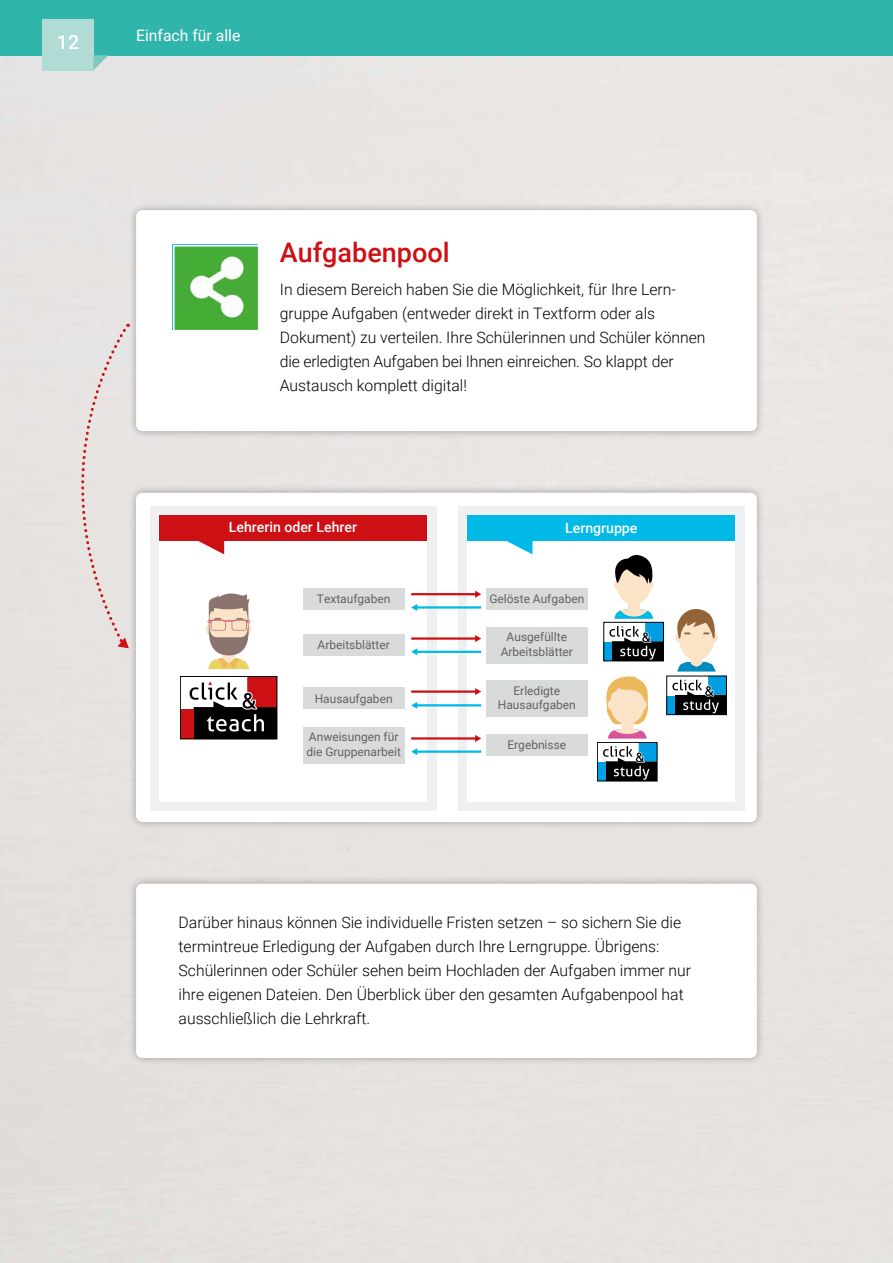
<style>
.page{position:relative;width:893px;height:1263px;background:#fff}
.page>*{position:absolute;margin:0;border:0;box-sizing:border-box;transform-origin:0 0}
.t1{font:500 27px "Roboto";color:#cd1013}
.t2{font:500 19.5px "Roboto";color:#fff}
.t3{font:300 15.75px/24px "Roboto";color:#000}
.t4{font:15.75px "Roboto";color:#fff}
.t5{font:500 14.1px "Roboto";color:#fff}
.t6{font:12px/14.4px "Roboto";color:#626261;text-align:center}
</style>
<div class="page">
<div style="left:0;top:55px;width:893px;height:1208px;background:#e7e3e1"></div>
<div style="left:0;top:0;width:893px;height:55px;background:#30b5aa"></div>
<div style="left:43px;top:19px;width:51px;height:51px;background:#b1dbd5"></div>
<svg style="left:94px;top:55px;width:14px;height:15px"></svg>
<div style="left:128px;top:202px;width:637px;height:237px;background:#000;opacity:.3"></div>
<div style="left:136px;top:210px;width:621px;height:221px;background:#fff;border-radius:6px"></div>
<svg style="left:174px;top:246px;width:84px;height:84px"></svg>
<div style="left:128px;top:875px;width:637px;height:191px;background:#000;opacity:.3"></div>
<div style="left:136px;top:884px;width:621px;height:174px;background:#fff;border-radius:6px"></div>
<div style="left:128px;top:484px;width:637px;height:346px;background:#000;opacity:.3"></div>
<div style="left:136px;top:493px;width:621px;height:329px;background:#fff;border-radius:6px"></div>
<div style="left:150px;top:506px;width:286px;height:304px;background:#eff0f1"></div>
<div style="left:458px;top:506px;width:286px;height:304px;background:#eff0f1"></div>
<div style="left:159px;top:541px;width:268px;height:260px;background:#fff"></div>
<div style="left:159px;top:515px;width:268px;height:26px;background:#cd1013"></div>
<svg style="left:198px;top:541px;width:26px;height:13px"></svg>
<div style="left:180px;top:709px;width:14px;height:30px;background:#cd1013"></div>
<div style="left:180px;top:676px;width:97px;height:63px;border:1px solid #000"></div>
<svg style="left:190px;top:676px;width:87px;height:63px"></svg>
<svg style="left:206px;top:593px;width:46px;height:76px"></svg>
<div style="left:303px;top:588px;width:101px;height:22px;background:#d9dada"></div>
<div style="left:303px;top:634px;width:101px;height:22px;background:#d9dada"></div>
<div style="left:303px;top:687px;width:101px;height:22px;background:#d9dada"></div>
<div style="left:303px;top:727px;width:101px;height:36px;background:#d9dada"></div>
<div style="left:467px;top:541px;width:268px;height:260px;background:#fff"></div>
<div style="left:467px;top:515px;width:268px;height:26px;background:#00b9e6"></div>
<svg style="left:506px;top:541px;width:26px;height:13px"></svg>
<div style="left:604px;top:643px;width:8px;height:18px;background:#009ee3"></div>
<div style="left:667px;top:696px;width:8px;height:19px;background:#009ee3"></div>
<div style="left:667px;top:676px;width:60px;height:39px;border:1px solid #000"></div>
<svg style="left:609px;top:555px;width:55px;height:106px"></svg>
<svg style="left:672px;top:609px;width:54px;height:106px"></svg>
<div style="left:597px;top:763px;width:9px;height:18px;background:#009ee3"></div>
<div style="left:597px;top:742px;width:60px;height:39px;border:1px solid #000"></div>
<svg style="left:603px;top:676px;width:54px;height:105px"></svg>
<div style="left:486px;top:588px;width:102px;height:22px;background:#d9dada"></div>
<div style="left:486px;top:734px;width:102px;height:22px;background:#d9dada"></div>
<div style="left:486px;top:680px;width:102px;height:37px;background:#d9dada"></div>
<div style="left:486px;top:627px;width:102px;height:36px;background:#d9dada"></div>
<svg style="left:475px;top:591px;width:6px;height:7px"></svg>
<hr style="left:411px;top:593px;width:66px;height:2px;background:#cd1013">
<svg style="left:411px;top:604px;width:6px;height:7px"></svg>
<hr style="left:415px;top:606px;width:66px;height:3px;background:#00b9e6">
<svg style="left:475px;top:635px;width:6px;height:7px"></svg>
<hr style="left:411px;top:637px;width:66px;height:3px;background:#cd1013">
<svg style="left:411px;top:648px;width:6px;height:7px"></svg>
<hr style="left:415px;top:651px;width:66px;height:2px;background:#00b9e6">
<svg style="left:475px;top:688px;width:6px;height:7px"></svg>
<hr style="left:411px;top:690px;width:66px;height:3px;background:#cd1013">
<svg style="left:411px;top:702px;width:6px;height:7px"></svg>
<hr style="left:415px;top:704px;width:66px;height:2px;background:#00b9e6">
<svg style="left:475px;top:735px;width:6px;height:7px"></svg>
<hr style="left:411px;top:737px;width:66px;height:3px;background:#cd1013">
<svg style="left:411px;top:748px;width:6px;height:7px"></svg>
<hr style="left:415px;top:750px;width:66px;height:3px;background:#00b9e6">
<div style="left:41px;top:324px;width:88px;height:324px;background:#e7e3e0"></div>
<p class="t2" style="left:57px;top:29px;width:24px">12</p>
<p class="t4" style="left:136px;top:24px;width:106px">Einfach für alle</p>
<h1 class="t1" style="left:280px;top:234px;width:171px">Aufgabenpool</h1>
<p class="t3" style="left:280px;top:277px;width:427px">In diesem Bereich haben Sie die Möglichkeit, für Ihre Lern&shy;gruppe Aufgaben (entweder direkt in Textform oder als Dokument) zu verteilen. Ihre Schülerinnen und Schüler können die erledigten Aufgaben bei Ihnen einreichen. So klappt der Austausch komplett digital!</p>
<p class="t5" style="left:229px;top:517px;width:130px">Lehrerin oder Lehrer</p>
<p class="t6" style="left:317px;top:591px;width:75px">Textaufgaben</p>
<p class="t6" style="left:318px;top:637px;width:74px">Arbeitsblätter</p>
<p class="t6" style="left:315px;top:691px;width:79px">Hausaufgaben</p>
<p class="t6" style="left:306px;top:729px;width:96px;text-align:left">Anweisungen für die Gruppenarbeit</p>
<p class="t5" style="left:565px;top:518px;width:74px">Lerngruppe</p>
<p class="t6" style="left:489px;top:591px;width:97px">Gelöste Aufgaben</p>
<p class="t6" style="left:501px;top:629px;width:74px">Ausgefüllte<br>Arbeitsblätter</p>
<p class="t6" style="left:498px;top:683px;width:79px">Erledigte<br>Hausaufgaben</p>
<p class="t6" style="left:507px;top:737px;width:60px">Ergebnisse</p>
<p class="t3" style="left:179px;top:910px;width:514px">Darüber hinaus können Sie individuelle Fristen setzen – so sichern Sie die termintreue Erledigung der Aufgaben durch Ihre Lerngruppe. Übrigens:<br>Schülerinnen oder Schüler sehen beim Hochladen der Aufgaben immer nur ihre eigenen Dateien. Den Überblick über den gesamten Aufgabenpool hat ausschließlich die Lehrkraft.</p>
</div>
